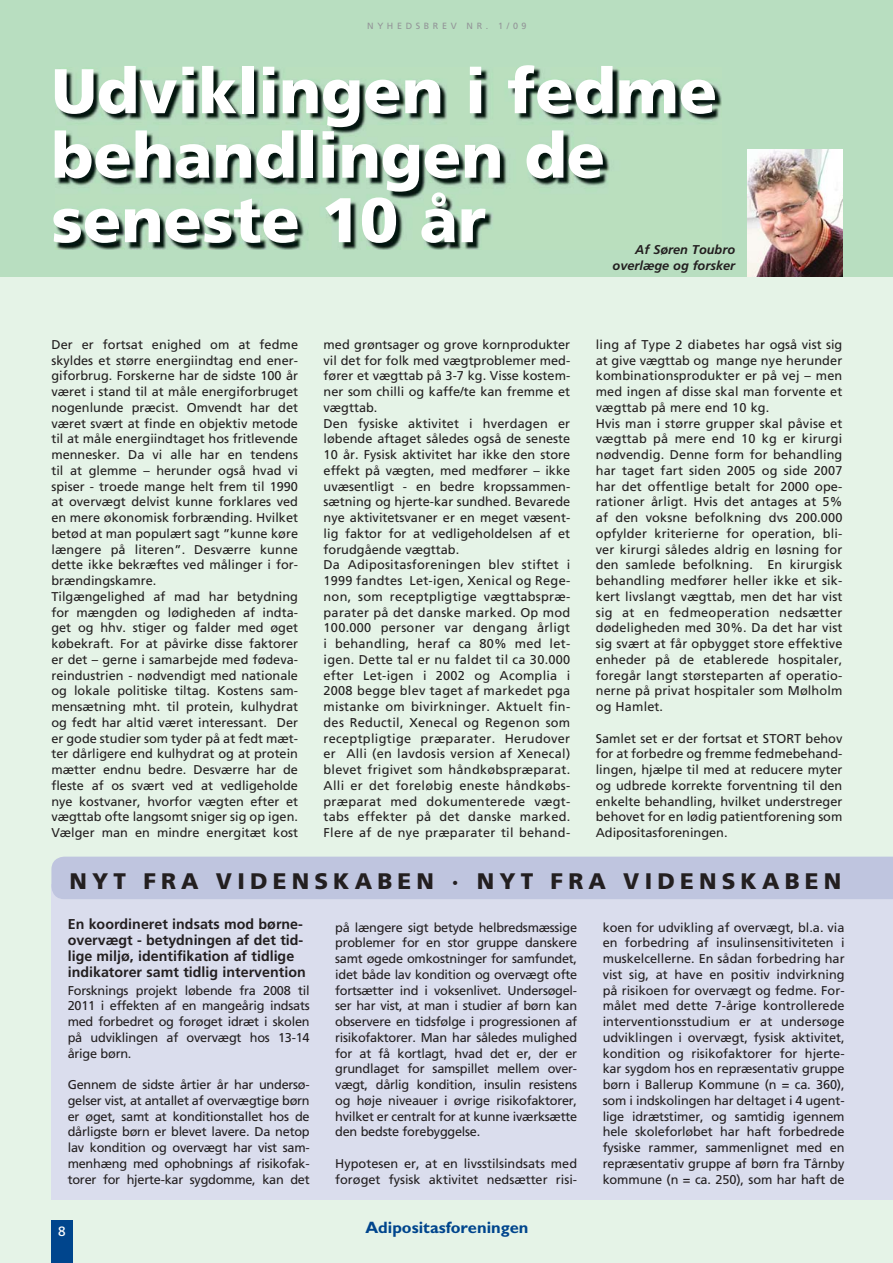
<style>
.page{position:relative;width:893px;height:1263px;background:#e5f3e7}
.page>*{position:absolute;margin:0;border:0;box-sizing:border-box;transform-origin:0 0}
.t1{font:900 63px/64.5px "Frutiger";color:#fff}
.t2{font:900 22.5px "Frutiger";letter-spacing:.23em;color:#231f20}
.t3{font:700 16.5px "Gill Sans";color:#00458d}
.t4{font:700 14.25px/15.8px "Frutiger";color:#231f20}
.t5{font:13.5px "Frutiger";color:#fff}
.t6{font:12.75px/15.8px "Frutiger";color:#231f20;text-align:justify}
.t7{font:12.75px/15.8px "Frutiger";letter-spacing:.02em;color:#231f20}
.t8{font:italic 700 12.75px/15.8px "Frutiger";color:#231f20;text-align:right}
.t9{font:9px "Frutiger";letter-spacing:.4em;color:#939598}
</style>
<div class="page">
<div style="left:0;top:0;width:893px;height:277px;background:#b8dec0"></div>
<div style="left:51px;top:1221px;width:22px;height:42px;background:#00458d"></div>
<img style="left:56px;top:68px;width:666px;height:182px">
<div style="left:51px;top:884px;width:842px;height:315px;background:#dadded"></div>
<div style="left:51px;top:857px;width:842px;height:42px;background:#bfc5df"></div>
<img style="left:748px;top:149px;width:94px;height:128px">
<p class="t9" style="left:367px;top:22px;width:161px">NYHEDSBREV NR. 1/09</p>
<h1 class="t1" style="left:51px;top:64px;width:667px">Udviklingen i fedme behandlingen de seneste 10 år</h1>
<p class="t8" style="left:612px;top:243px;width:124px">Af Søren Toubro overlæge og forsker</p>
<p class="t6" style="left:51px;top:338px;width:248px;text-align:left">Der er fortsat enighed om at fedme skyldes et større energiindtag end ener&shy;giforbrug. Forskerne har de sidste 100 år været i stand til at måle energiforbruget nogenlunde præcist. Omvendt har det været svært at finde en objektiv metode til at måle energiindtaget hos fritlevende mennesker. Da vi alle har en tendens til at glemme – herunder også hvad vi spiser - troede mange helt frem til 1990 at overvægt delvist kunne forklares ved en mere økonomisk forbrænding. Hvilket betød at man populært sagt ”kunne køre længere på literen”. Desværre kunne dette ikke bekræftes ved målinger i for&shy;brændingskamre.<br>Tilgængelighed af mad har betydning for mængden og lødigheden af indta&shy;get og hhv. stiger og falder med øget købekraft. For at påvirke disse faktorer er det – gerne i samarbejde med fødeva&shy;reindustrien - nødvendigt med nationale og lokale politiske tiltag. Kostens sam&shy;mensætning mht. til protein, kulhydrat og fedt har altid været interessant. Der er gode studier som tyder på at fedt mæt&shy;ter dårligere end kulhydrat og at protein mætter endnu bedre. Desværre har de fleste af os svært ved at vedligeholde nye kostvaner, hvorfor vægten efter et vægttab ofte langsomt sniger sig op igen.<br>Vælger man en mindre energitæt kost</p>
<p class="t7" style="left:324px;top:338px;width:248px">med grøntsager og grove kornprodukter vil det for folk med vægtproblemer med&shy;fører et vægttab på 3-7 kg. Visse kostem&shy;ner som chilli og kaffe/te kan fremme et vægttab.<br>Den fysiske aktivitet i hverdagen er løbende aftaget således også de seneste 10 år. Fysisk aktivitet har ikke den store effekt på vægten, med medfører – ikke uvæsentligt - en bedre kropssammen&shy;sætning og hjerte-kar sundhed. Bevarede nye aktivitetsvaner er en meget væsent&shy;lig faktor for at vedligeholdelsen af et forudgående vægttab.<br>Da Adipositasforeningen blev stiftet i 1999 fandtes Let-igen, Xenical og Rege&shy;non, som receptpligtige vægttabspræ&shy;parater på det danske marked. Op mod 100.000 personer var dengang årligt i behandling, heraf ca 80% med let&shy;igen. Dette tal er nu faldet til ca 30.000 efter Let-igen i 2002 og Acomplia i 2008 begge blev taget af markedet pga mistanke om bivirkninger. Aktuelt fin&shy;des Reductil, Xenecal og Regenon som receptpligtige præparater. Herudover er Alli (en lavdosis version af Xenecal) blevet frigivet som håndkøbspræparat.<br>Alli er det foreløbig eneste håndkøbs&shy;præparat med dokumenterede vægt&shy;tabs effekter på det danske marked.<br>Flere af de nye præparater til behand-</p>
<p class="t6" style="left:596px;top:338px;width:248px;text-align:left">ling af Type 2 diabetes har også vist sig at give vægttab og mange nye herunder kombinationsprodukter er på vej – men med ingen af disse skal man forvente et vægttab på mere end 10 kg.<br>Hvis man i større grupper skal påvise et vægttab på mere end 10 kg er kirurgi nødvendig. Denne form for behandling har taget fart siden 2005 og side 2007 har det offentlige betalt for 2000 ope&shy;rationer årligt. Hvis det antages at 5% af den voksne befolkning dvs 200.000 opfylder kriterierne for operation, bli&shy;ver kirurgi således aldrig en løsning for den samlede befolkning. En kirurgisk behandling medfører heller ikke et sik&shy;kert livslangt vægttab, men det har vist sig at en fedmeoperation nedsætter dødeligheden med 30%. Da det har vist sig svært at får opbygget store effektive enheder på de etablerede hospitaler, foregår langt størsteparten af operatio&shy;nerne på privat hospitaler som Mølholm og Hamlet.</p>
<p class="t6" style="left:596px;top:731px;width:248px">Samlet set er der fortsat et STORT behov for at forbedre og fremme fedmebehand&shy;lingen, hjælpe til med at reducere myter og udbrede korrekte forventning til den enkelte behandling, hvilket understreger behovet for en lødig patientforening som Adipositasforeningen.</p>
<h2 class="t2" style="left:69px;top:872px;width:773px">NYT FRA VIDENSKABEN · NYT FRA VIDENSKABEN</h2>
<p class="t4" style="left:68px;top:918px;width:239px">En koordineret indsats mod børne&shy;overvægt - betydningen af det tid&shy;lige miljø, identifikation af tidlige indikatorer samt tidlig intervention</p>
<p class="t6" style="left:68px;top:983px;width:243px">Forsknings projekt løbende fra 2008 til 2011 i effekten af en mangeårig indsats med forbedret og forøget idræt i skolen på udviklingen af overvægt hos 13-14 årige børn.</p>
<p class="t6" style="left:68px;top:1078px;width:243px">Gennem de sidste årtier år har undersø&shy;gelser vist, at antallet af overvægtige børn er øget, samt at konditionstallet hos de dårligste børn er blevet lavere. Da netop lav kondition og overvægt har vist sam&shy;menhæng med ophobnings af risikofak&shy;torer for hjerte-kar sygdomme, kan det</p>
<p class="t5" style="left:58px;top:1226px;width:9px">8</p>
<p class="t6" style="left:335px;top:920px;width:243px">på længere sigt betyde helbredsmæssige problemer for en stor gruppe danskere samt øgede omkostninger for samfundet, idet både lav kondition og overvægt ofte fortsætter ind i voksenlivet. Undersøgel&shy;ser har vist, at man i studier af børn kan observere en tidsfølge i progressionen af risikofaktorer. Man har således mulighed for at få kortlagt, hvad det er, der er grundlaget for samspillet mellem over&shy;vægt, dårlig kondition, insulin resistens og høje niveauer i øvrige risikofaktorer, hvilket er centralt for at kunne iværksætte den bedste forebyggelse.</p>
<p class="t6" style="left:335px;top:1157px;width:243px">Hypotesen er, at en livsstilsindsats med forøget fysisk aktivitet nedsætter risi-</p>
<p class="t3" style="left:365px;top:1222px;width:165px">Adipositasforeningen</p>
<p class="t6" style="left:603px;top:920px;width:243px">koen for udvikling af overvægt, bl.a. via en forbedring af insulinsensitiviteten i muskelcellerne. En sådan forbedring har vist sig, at have en positiv indvirkning på risikoen for overvægt og fedme. For&shy;målet med dette 7-årige kontrollerede interventionsstudium er at undersøge udviklingen i overvægt, fysisk aktivitet, kondition og risikofaktorer for hjerte&shy;kar sygdom hos en repræsentativ gruppe børn i Ballerup Kommune (n = ca. 360), som i indskolingen har deltaget i 4 ugent&shy;lige idrætstimer, og samtidig igennem hele skoleforløbet har haft forbedrede fysiske rammer, sammenlignet med en repræsentativ gruppe af børn fra Tårnby kommune (n = ca. 250), som har haft de</p>
</div>
